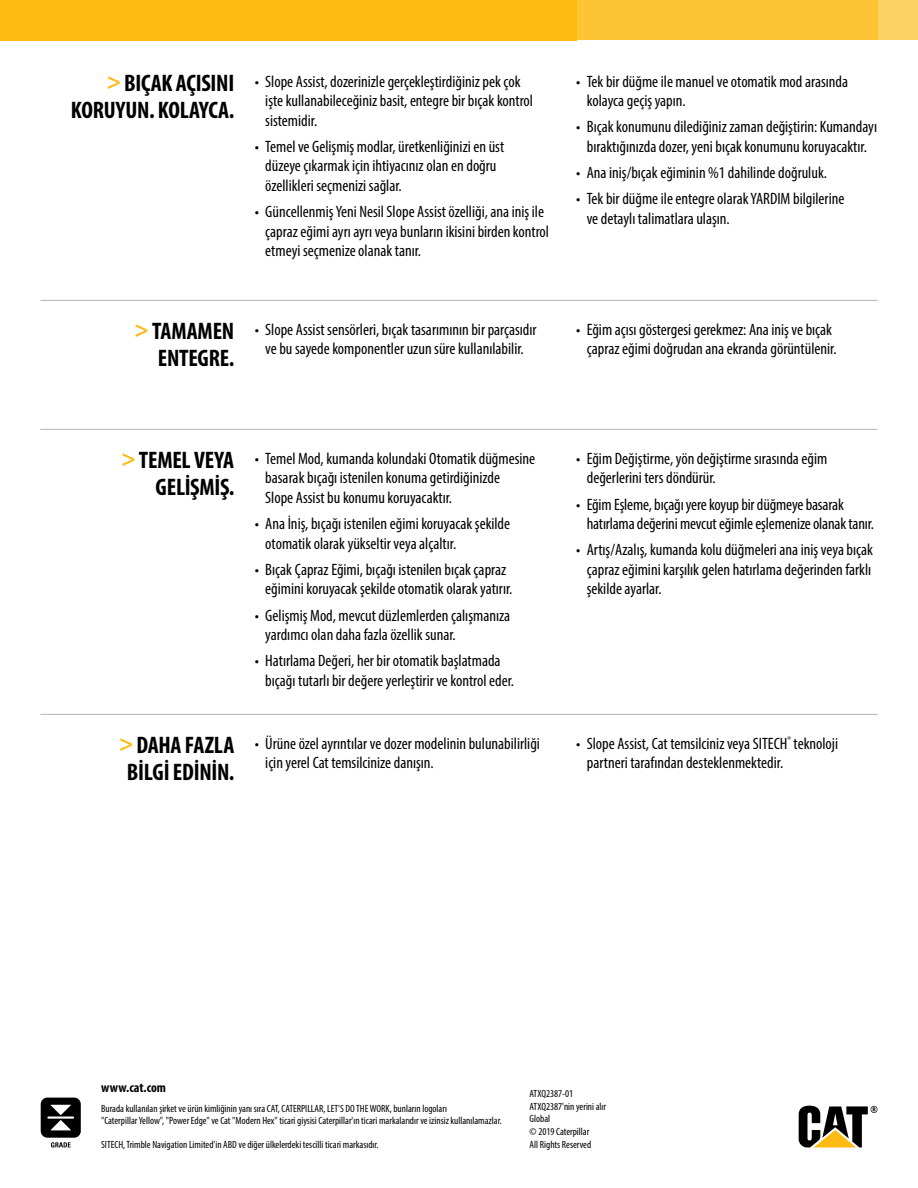
<style>
.page{position:relative;width:918px;height:1188px;background:#fff}
.page>*{position:absolute;margin:0;border:0;box-sizing:border-box;transform-origin:0 0}
.t1{font:700 condensed 24px/27px "Myriad Pro";letter-spacing:-.01em;color:#000;text-align:right}
.t2{font:condensed 16.5px/19.5px "Myriad Pro";color:#000}
.t3{font:700 condensed 13.5px "Myriad Pro";letter-spacing:.01em;color:#000}
.t4{font:condensed 10.5px/12.6px "Myriad Pro";color:#000}
.s1{color:#fdba12}
</style>
<div class="page">
<hr style="left:40px;top:300px;width:838px;height:1px;background:#b1b4b6">
<hr style="left:40px;top:429px;width:838px;height:1px;background:#b1b4b6">
<hr style="left:40px;top:714px;width:838px;height:1px;background:#b1b4b6">
<div style="left:0;top:0;width:576px;height:40px;background:#fdba12"></div>
<div style="left:576px;top:0;width:301px;height:40px;background:#fdc436"></div>
<div style="left:878px;top:0;width:40px;height:40px;background:#fdd265"></div>
<svg style="left:41px;top:1098px;width:40px;height:50px"></svg>
<svg style="left:799px;top:1106px;width:79px;height:42px"></svg>
<h1 class="t1" style="left:71px;top:69px;width:165px"><span class="s1">&gt;</span> BIÇAK AÇISINI<br>KORUYUN. KOLAYCA.</h1>
<p class="t2" style="left:265px;top:71px;width:269px;text-indent:-10px">• Slope Assist, dozerinizle gerçekleştirdiğiniz pek çok işte kullanabileceğiniz basit, entegre bir bıçak kontrol sistemidir.</p>
<p class="t2" style="left:265px;top:136px;width:240px;text-indent:-10px">• Temel ve Gelişmiş modlar, üretkenliğinizi en üst düzeye çıkarmak için ihtiyacınız olan en doğru özellikleri seçmenizi sağlar.</p>
<p class="t2" style="left:265px;top:202px;width:285px;text-indent:-10px">• Güncellenmiş Yeni Nesil Slope Assist özelliği, ana iniş ile çapraz eğimi ayrı ayrı veya bunların ikisini birden kontrol etmeyi seçmenize olanak tanır.</p>
<p class="t2" style="left:587px;top:71px;width:263px;text-indent:-10px">• Tek bir düğme ile manuel ve otomatik mod arasında kolayca geçiş yapın.</p>
<p class="t2" style="left:576px;top:117px;width:302px;text-align:center">• Bıçak konumunu dilediğiniz zaman değiştirin: Kumandayı bıraktığınızda dozer, yeni bıçak konumunu koruyacaktır.</p>
<p class="t2" style="left:576px;top:163px;width:252px">• Ana iniş/bıçak eğiminin %1 dahilinde doğruluk.</p>
<p class="t2" style="left:587px;top:189px;width:259px;text-indent:-10px">• Tek bir düğme ile entegre olarak YARDIM bilgilerine ve detaylı talimatlara ulaşın.</p>
<h1 class="t1" style="left:135px;top:317px;width:101px"><span class="s1">&gt;</span> TAMAMEN<br>ENTEGRE.</h1>
<p class="t2" style="left:255px;top:319px;width:283px;text-align:center">• Slope Assist sensörleri, bıçak tasarımının bir parçasıdır ve bu sayede komponentler uzun süre kullanılabilir.</p>
<p class="t2" style="left:576px;top:319px;width:262px;text-align:right">• Eğim açısı göstergesi gerekmez: Ana iniş ve bıçak çapraz eğimi doğrudan ana ekranda görüntülenir.</p>
<h1 class="t1" style="left:122px;top:446px;width:115px"><span class="s1">&gt;</span> TEMEL VEYA<br>GELİŞMİŞ.</h1>
<h1 class="t1" style="left:119px;top:731px;width:117px;text-align:center"><span class="s1">&gt;</span> DAHA FAZLA<br>BİLGİ EDİNİN.</h1>
<p class="t2" style="left:265px;top:448px;width:271px;text-indent:-10px">• Temel Mod, kumanda kolundaki Otomatik düğmesine basarak bıçağı istenilen konuma getirdiğinizde<br>Slope Assist bu konumu koruyacaktır.</p>
<p class="t2" style="left:265px;top:514px;width:246px;text-indent:-10px">• Ana İniş, bıçağı istenilen eğimi koruyacak şekilde otomatik olarak yükseltir veya alçaltır.</p>
<p class="t2" style="left:265px;top:559px;width:249px;text-indent:-10px">• Bıçak Çapraz Eğimi, bıçağı istenilen bıçak çapraz eğimini koruyacak şekilde otomatik olarak yatırır.</p>
<p class="t2" style="left:265px;top:605px;width:246px;text-indent:-10px">• Gelişmiş Mod, mevcut düzlemlerden çalışmanıza yardımcı olan daha fazla özellik sunar.</p>
<p class="t2" style="left:265px;top:651px;width:250px;text-indent:-10px">• Hatırlama Değeri, her bir otomatik başlatmada bıçağı tutarlı bir değere yerleştirir ve kontrol eder.</p>
<p class="t2" style="left:587px;top:448px;width:242px;text-indent:-10px">• Eğim Değiştirme, yön değiştirme sırasında eğim değerlerini ters döndürür.</p>
<p class="t2" style="left:587px;top:494px;width:289px;text-indent:-10px">• Eğim Eşleme, bıçağı yere koyup bir düğmeye basarak hatırlama değerini mevcut eğimle eşlemenize olanak tanır.</p>
<p class="t2" style="left:587px;top:540px;width:288px;text-align:justify;text-indent:-10px">• Artış/Azalış, kumanda kolu düğmeleri ana iniş veya bıçak çapraz eğimini karşılık gelen hatırlama değerinden farklı şekilde ayarlar.</p>
<p class="t2" style="left:265px;top:734px;width:276px;text-indent:-10px">• Ürüne özel ayrıntılar ve dozer modelinin bulunabilirliği için yerel Cat temsilcinize danışın.</p>
<p class="t2" style="left:587px;top:734px;width:253px;text-indent:-10px">• Slope Assist, Cat temsilciniz veya SITECH<sup>®</sup> teknoloji partneri tarafından desteklenmektedir.</p>
<p class="t3" style="left:101px;top:1080px;width:66px">www.cat.com</p>
<p class="t4" style="left:101px;top:1102px;width:402px">Burada kullanılan şirket ve ürün kimliğinin yanı sıra CAT, CATERPILLAR, LET'S DO THE WORK, bunların logoları<br>"Caterpillar Yellow", "Power Edge" ve Cat "Modern Hex" ticari giysisi Caterpillar'ın ticari markalarıdır ve izinsiz kullanılamazlar.</p>
<p class="t4" style="left:101px;top:1138px;width:279px">SITECH, Trimble Navigation Limited'in ABD ve diğer ülkelerdeki tescilli ticari markasıdır.</p>
<p class="t4" style="left:530px;top:1087px;width:78px">ATXQ2387-01<br>ATXQ2387'nin yerini alır<br>Global<br>© 2019 Caterpillar<br>All Rights Reserved</p>
</div>
